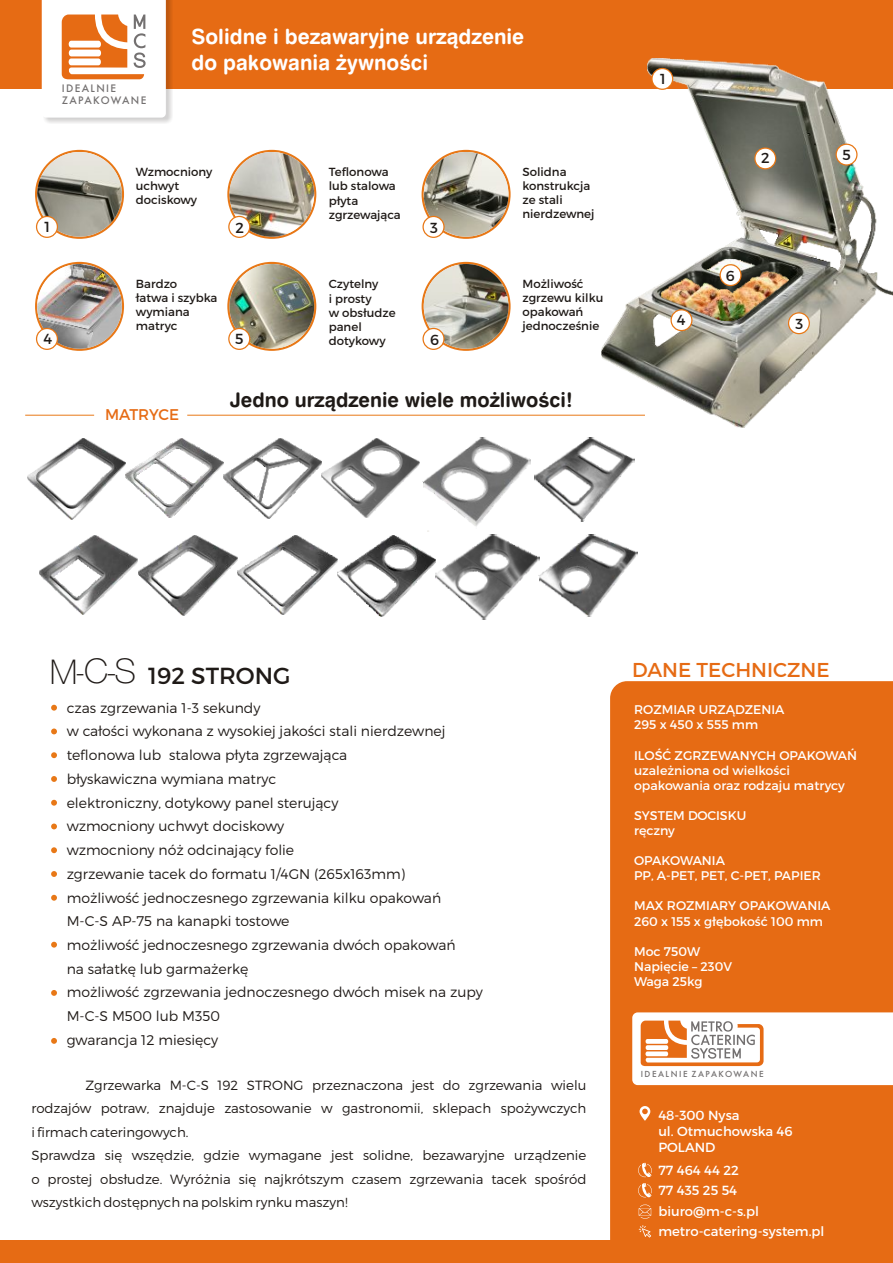
<style>
.page{position:relative;width:893px;height:1263px;background:#fff}
.page>*{position:absolute;margin:0;border:0;box-sizing:border-box;transform-origin:0 0}
.t1{font:23.25px "Montserrat";color:#1f1a17}
.t2{font:21px/26.5px "Swis 721 Bd Rnd EU";color:#fff}
.t3{font:20.1px "Swis 721 Bd Rnd EU";color:#1f1a17}
.t4{font:20.1px "Montserrat";color:#e66b14}
.t5{font:15.45px "Montserrat";letter-spacing:-.005em;color:#e66b14}
.t6{font:14.55px "Montserrat";color:#1f1a17}
.t7{font:300 13.95px/23.7px "Montserrat";color:#1f1a17}
.t8{font:300 13.35px/23.4px "Montserrat";color:#1f1a17}
.t9{font:13.2px/15.9px "Montserrat";color:#fff}
.t10{font:12.6px/15.1px "Montserrat";color:#fff}
.t11{font:11.7px/14.1px "Montserrat";color:#1f1a17}
.t12{font:500 11.4px/12px "Futura TEE";letter-spacing:.12em;color:#737070}
.t13{font:500 9.15px "Futura TEE";letter-spacing:.165em;color:#737070}
.s1{font-family:"Helvetica Neue CE";font-weight:100;font-size:34.2px}
</style>
<div class="page">
<div style="left:35px;top:150px;width:89px;height:89px;border:4px solid #e87817;border-radius:50%"></div>
<img style="left:37px;top:152px;width:85px;height:85px;border-radius:50%">
<div style="left:0;top:0;width:893px;height:89px;background:#e66b14"></div>
<div style="left:610px;top:681px;width:283px;height:559px;background:#e66b14"></div>
<svg style="left:51px;top:728px;width:6px;height:6px"></svg>
<svg style="left:51px;top:752px;width:6px;height:6px"></svg>
<svg style="left:51px;top:800px;width:6px;height:6px"></svg>
<svg style="left:51px;top:776px;width:6px;height:6px"></svg>
<svg style="left:51px;top:823px;width:6px;height:6px"></svg>
<svg style="left:51px;top:847px;width:6px;height:6px"></svg>
<svg style="left:51px;top:871px;width:6px;height:6px"></svg>
<svg style="left:51px;top:895px;width:6px;height:6px"></svg>
<svg style="left:51px;top:990px;width:6px;height:6px"></svg>
<svg style="left:51px;top:1038px;width:6px;height:6px"></svg>
<svg style="left:51px;top:942px;width:6px;height:5px"></svg>
<svg style="left:51px;top:705px;width:6px;height:6px"></svg>
<hr style="left:25px;top:415px;width:69px;height:1px;background:#e87817">
<hr style="left:187px;top:415px;width:458px;height:1px;background:#e87817">
<div style="left:35px;top:262px;width:89px;height:89px;border:4px solid #e87817;border-radius:50%"></div>
<img style="left:37px;top:264px;width:85px;height:85px;border-radius:50%">
<div style="left:227px;top:262px;width:89px;height:89px;border:4px solid #e87817;border-radius:50%"></div>
<img style="left:229px;top:264px;width:85px;height:85px;border-radius:50%">
<div style="left:36px;top:328px;width:22px;height:22px;border:3px solid #e87817;border-radius:50%"></div>
<div style="left:37px;top:329px;width:20px;height:20px;background:#fff;border-radius:50%"></div>
<div style="left:228px;top:328px;width:22px;height:22px;border:3px solid #e87817;border-radius:50%"></div>
<div style="left:229px;top:329px;width:20px;height:20px;background:#fff;border-radius:50%"></div>
<div style="left:36px;top:216px;width:22px;height:22px;border:3px solid #e87817;border-radius:50%"></div>
<div style="left:37px;top:217px;width:20px;height:20px;background:#fff;border-radius:50%"></div>
<div style="left:422px;top:150px;width:89px;height:89px;border:4px solid #e87817;border-radius:50%"></div>
<img style="left:424px;top:152px;width:84px;height:85px;border-radius:50%">
<div style="left:422px;top:216px;width:23px;height:22px;border:3px solid #e87817;border-radius:50%"></div>
<div style="left:424px;top:217px;width:19px;height:20px;background:#fff;border-radius:50%"></div>
<div style="left:422px;top:262px;width:89px;height:89px;border:4px solid #e87817;border-radius:50%"></div>
<img style="left:424px;top:264px;width:84px;height:85px;border-radius:50%">
<div style="left:422px;top:328px;width:23px;height:22px;border:3px solid #e87817;border-radius:50%"></div>
<div style="left:424px;top:329px;width:19px;height:20px;background:#fff;border-radius:50%"></div>
<div style="left:227px;top:150px;width:89px;height:89px;border:4px solid #e87817;border-radius:50%"></div>
<img style="left:229px;top:152px;width:85px;height:85px;border-radius:50%">
<div style="left:228px;top:216px;width:22px;height:22px;border:3px solid #e87817;border-radius:50%"></div>
<div style="left:229px;top:217px;width:20px;height:20px;background:#fff;border-radius:50%"></div>
<img style="left:126px;top:438px;width:97px;height:79px">
<img style="left:40px;top:535px;width:98px;height:79px">
<img style="left:322px;top:438px;width:97px;height:79px">
<img style="left:138px;top:535px;width:297px;height:81px">
<img style="left:535px;top:437px;width:100px;height:85px">
<img style="left:540px;top:534px;width:98px;height:83px">
<img style="left:27px;top:438px;width:99px;height:81px">
<img style="left:223px;top:438px;width:99px;height:81px">
<img style="left:435px;top:534px;width:105px;height:86px">
<img style="left:422px;top:437px;width:113px;height:95px">
<img style="left:601px;top:59px;width:292px;height:368px">
<img style="left:650px;top:259px;width:139px;height:62px">
<div style="left:670px;top:309px;width:22px;height:22px;border:3px solid #e87817;border-radius:50%"></div>
<div style="left:672px;top:310px;width:19px;height:20px;background:#fff;border-radius:50%"></div>
<div style="left:754px;top:147px;width:22px;height:22px;border:3px solid #e87817;border-radius:50%"></div>
<div style="left:755px;top:149px;width:20px;height:19px;background:#fff;border-radius:50%"></div>
<div style="left:651px;top:68px;width:22px;height:22px;border:3px solid #e87817;border-radius:50%"></div>
<div style="left:653px;top:69px;width:19px;height:20px;background:#fff;border-radius:50%"></div>
<div style="left:835px;top:144px;width:22px;height:22px;border:3px solid #e87817;border-radius:50%"></div>
<div style="left:837px;top:145px;width:19px;height:19px;background:#fff;border-radius:50%"></div>
<div style="left:788px;top:312px;width:22px;height:22px;border:3px solid #e87817;border-radius:50%"></div>
<div style="left:789px;top:313px;width:20px;height:20px;background:#fff;border-radius:50%"></div>
<div style="left:720px;top:264px;width:22px;height:22px;border:3px solid #e87817;border-radius:50%"></div>
<div style="left:721px;top:265px;width:19px;height:20px;background:#fff;border-radius:50%"></div>
<div style="left:43px;top:0;width:129px;height:124px;background:#1f1a17;opacity:.2"></div>
<div style="left:0;top:1240px;width:893px;height:23px;background:#e66b14"></div>
<svg style="left:640px;top:1106px;width:10px;height:15px"></svg>
<svg style="left:639px;top:1204px;width:12px;height:15px"></svg>
<svg style="left:638px;top:1163px;width:14px;height:14px"></svg>
<svg style="left:638px;top:1183px;width:14px;height:14px"></svg>
<svg style="left:639px;top:1225px;width:12px;height:12px"></svg>
<svg style="left:42px;top:0;width:124px;height:118px"></svg>
<svg style="left:632px;top:1012px;width:261px;height:73px"></svg>
<p class="t12" style="left:62px;top:84px;width:86px">IDEALNIE<br>ZAPAKOWANE</p>
<h2 class="t2" style="left:191px;top:25px;width:334px">Solidne i bezawaryjne urz¹dzenie do pakowania ¿ywnoœci</h2>
<p class="t6" style="left:44px;top:218px;width:7px">1</p>
<p class="t11" style="left:136px;top:165px;width:78px">Wzmocniony uchwyt dociskowy</p>
<p class="t6" style="left:235px;top:219px;width:10px">2</p>
<p class="t11" style="left:329px;top:165px;width:73px">Teflonowa lub stalowa p³yta zgrzewaj¹ca</p>
<p class="t6" style="left:430px;top:218px;width:9px">3</p>
<p class="t11" style="left:522px;top:164px;width:74px">Solidna konstrukcja ze stali nierdzewnej</p>
<p class="t11" style="left:136px;top:276px;width:83px">Bardzo<br>³atwa i szybka wymiana matryc</p>
<p class="t11" style="left:329px;top:277px;width:68px">Czytelny<br>i prosty<br>w obs³udze panel dotykowy</p>
<p class="t6" style="left:43px;top:330px;width:10px">4</p>
<p class="t6" style="left:235px;top:330px;width:10px">5</p>
<p class="t6" style="left:430px;top:330px;width:10px">6</p>
<p class="t11" style="left:522px;top:276px;width:82px">Mo¿liwoœæ zgrzewu kilku opakowañ jednoczeœnie</p>
<p class="t5" style="left:105px;top:405px;width:75px">MATRYCE</p>
<h3 class="t3" style="left:230px;top:392px;width:344px">Jedno urz¹dzenie wiele mo¿liwoœci!</h3>
<p class="t6" style="left:660px;top:70px;width:7px">1</p>
<p class="t6" style="left:761px;top:149px;width:10px">2</p>
<p class="t6" style="left:843px;top:146px;width:10px">5</p>
<p class="t6" style="left:677px;top:311px;width:10px">4</p>
<p class="t6" style="left:726px;top:266px;width:10px">6</p>
<p class="t6" style="left:795px;top:315px;width:9px">3</p>
<h1 class="t1" style="left:50px;top:661px;width:242px"><span class="s1">M-C-S</span>192 STRONG</h1>
<p class="t7" style="left:67px;top:696px;width:418px">czas zgrzewania 1-3 sekundy<br>w ca³oœci wykonana z wysokiej jakoœci stali nierdzewnej teflonowa lub stalowa p³yta zgrzewaj¹ca<br>b³yskawiczna wymiana matryc<br>elektroniczny, dotykowy panel steruj¹cy<br>wzmocniony uchwyt dociskowy<br>wzmocniony nó¿ odcinaj¹cy folie<br>zgrzewanie tacek do formatu 1/4GN (265x163mm)<br>mo¿liwoœæ jednoczesnego zgrzewania kilku opakowañ M-C-S AP-75 na kanapki tostowe<br>mo¿liwoœæ jednoczesnego zgrzewania dwóch opakowañ<br>na sa³atkê lub garma¿erkê<br>mo¿liwoœæ zgrzewania jednoczesnego dwóch misek na zupy M-C-S M500 lub M350<br>gwarancja 12 miesiêcy</p>
<p class="t8" style="left:31px;top:1073px;width:556px;text-indent:54px">Zgrzewarka M-C-S 192 STRONG przeznaczona jest do zgrzewania wielu rodzajów potraw, znajduje zastosowanie w gastronomii, sklepach spo¿ywczych i firmach cateringowych.<br>Sprawdza siê wszêdzie, gdzie wymagane jest solidne, bezawaryjne urz¹dzenie o prostej obs³udze. Wyró¿nia siê najkrótszym czasem zgrzewania tacek spoœród wszystkich dostêpnych na polskim rynku maszyn!</p>
<h3 class="t4" style="left:632px;top:657px;width:199px">DANE TECHNICZNE</h3>
<p class="t10" style="left:634px;top:702px;width:152px">ROZMIAR URZ¥DZENIA<br>295 x 450 x 555 mm</p>
<p class="t10" style="left:634px;top:747px;width:225px">ILOŒÆ ZGRZEWANYCH OPAKOWAÑ uzale¿niona od wielkoœci opakowania oraz rodzaju matrycy</p>
<p class="t10" style="left:634px;top:808px;width:114px">SYSTEM DOCISKU rêczny</p>
<p class="t10" style="left:634px;top:853px;width:188px">OPAKOWANIA<br>PP, A-PET, PET, C-PET, PAPIER</p>
<p class="t10" style="left:634px;top:898px;width:198px">MAX ROZMIARY OPAKOWANIA<br>260 x 155 x g³êbokoœæ 100 mm</p>
<p class="t10" style="left:634px;top:944px;width:100px">Moc 750W<br>Napiêcie – 230V<br>Waga 25kg</p>
<p class="t13" style="left:641px;top:1070px;width:125px">IDEALNIE ZAPAKOWANE</p>
<p class="t9" style="left:658px;top:1107px;width:136px">48-300 Nysa<br>ul. Otmuchowska 46<br>POLAND</p>
<p class="t9" style="left:658px;top:1160px;width:82px;line-height:20.2px">77 464 44 22<br>77 435 25 54</p>
<p class="t9" style="left:658px;top:1203px;width:102px">biuro@m-c-s.pl</p>
<p class="t9" style="left:658px;top:1223px;width:168px">metro-catering-system.pl</p>
</div>
